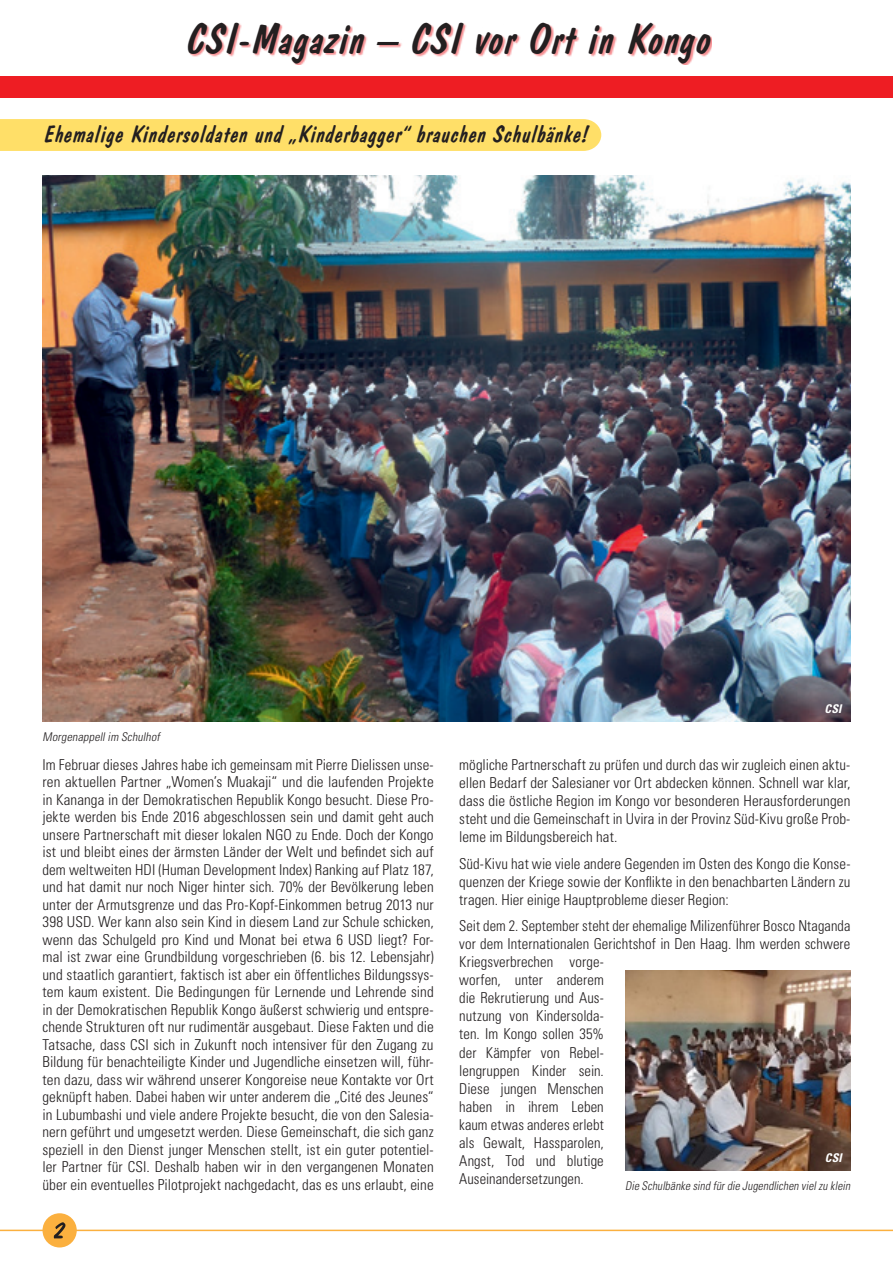
<style>
.page{position:relative;width:893px;height:1263px;background:#fff}
.page>*{position:absolute;margin:0;border:0;box-sizing:border-box;transform-origin:0 0}
.t1{font:italic 42.75px "Dom Casual";letter-spacing:-.005em;color:#231f20}
.Supra_Title{font:italic 24px "Dom Casual";letter-spacing:-.005em;color:#231f20}
.Text{font:300 condensed 15px/17.5px "Univers";letter-spacing:.005em;color:#231f20;text-align:justify}
.Text-2{font:300 condensed 15px/18px "Univers";letter-spacing:.005em;color:#231f20;scale:.96 1}
.Foto_text{font:italic 300 condensed 12px "Univers";color:#231f20;scale:.95 1}
.Foto_text-2{font:italic 300 condensed 12px "Univers";color:#231f20}
.Foto{font:italic 700 condensed 12px "Univers";letter-spacing:.015em;color:#fff}
</style>
<div class="page">
<hr style="left:0;top:1229px;width:893px;height:2px;background:#fbb03f">
<div style="left:43px;top:1213px;width:34px;height:34px;background:#fbb03f;border-radius:50%"></div>
<div style="left:0;top:119px;width:601px;height:32px;background:#ffdf68"></div>
<div style="left:0;top:77px;width:893px;height:21px;background:#ee1d23"></div>
<div style="left:189px;top:24px;width:523px;height:41px;background:#ee1d23;opacity:.5"></div>
<svg style="left:54px;top:1222px;width:11px;height:16px"></svg>
<img style="left:43px;top:176px;width:807px;height:546px">
<img style="left:625px;top:971px;width:225px;height:199px">
<p class="t1" style="left:184px;top:13px;width:527px">CSI‑Magazin – CSI vor Ort in Kongo</p>
<p class="Supra_Title" style="left:43px;top:120px;width:546px">Ehemalige Kindersoldaten und „Kinderbagger“ brauchen Schulbänke!</p>
<p class="Foto_text-2" style="left:43px;top:730px;width:121px">Morgenappellim Schulhof</p>
<p class="Foto" style="left:825px;top:701px;width:19px">CSI</p>
<p class="Text" style="left:43px;top:755px;width:393px">Im Februar dieses Jahres habe ich gemeinsam mit Pierre Dielissen unse&shy;ren aktuellen Partner „Women’s Muakaji“ und die laufenden Projekte in Kananga in der Demokratischen Republik Kongo besucht. Diese Pro&shy;jekte werden bis Ende 2016 abgeschlossen sein und damit geht auch unsere Partnerschaft mit dieser lokalen NGO zu Ende. Doch der Kongo ist und bleibt eines der ärmsten Länder der Welt und befindet sich auf dem weltweiten HDI (Human Development Index) Ranking auf Platz 187, und hat damit nur noch Niger hinter sich. 70% der Bevölkerung leben unter der Armutsgrenze und das Pro-Kopf-Einkommen betrug 2013 nur 398 USD. Wer kann also sein Kind in diesem Land zur Schule schicken, wenn das Schulgeld pro Kind und Monat bei etwa 6 USD liegt? For&shy;mal ist zwar eine Grundbildung vorgeschrieben (6. bis 12. Lebensjahr) und staatlich garantiert, faktisch ist aber ein öffentliches Bildungssys&shy;tem kaum existent. Die Bedingungen für Lernende und Lehrende sind in der Demokratischen Republik Kongo äußerst schwierig und entspre&shy;chende Strukturen oft nur rudimentär ausgebaut. Diese Fakten und die Tatsache, dass CSI sich in Zukunft noch intensiver für den Zugang zu Bildung für benachteiligte Kinder und Jugendliche einsetzen will, führ&shy;ten dazu, dass wir während unserer Kongoreise neue Kontakte vor Ort geknüpft haben. Dabei haben wir unter anderem die „Cité des Jeunes“ in Lubumbashi und viele andere Projekte besucht, die von den Salesia&shy;nern geführt und umgesetzt werden. Diese Gemeinschaft, die sich ganz speziell in den Dienst junger Menschen stellt, ist ein guter potentiel&shy;ler Partner für CSI. Deshalb haben wir in den vergangenen Monaten über ein eventuelles Pilotprojekt nachgedacht, das es uns erlaubt, eine</p>
<p class="Text" style="left:459px;top:755px;width:393px;line-height:18px">mögliche Partnerschaft zu prüfen und durch das wir zugleich einen aktu&shy;ellen Bedarf der Salesianer vor Ort abdecken können. Schnell war klar, dass die östliche Region im Kongo vor besonderen Herausforderungen steht und die Gemeinschaft in Uvira in der Provinz Süd-Kivu große Prob&shy;leme im Bildungsbereich hat.</p>
<p class="Text" style="left:459px;top:854px;width:393px;line-height:18px">Süd-Kivu hat wie viele andere Gegenden im Osten des Kongo die Konse&shy;quenzen der Kriege sowie der Konflikte in den benachbarten Ländern zu tragen. Hier einige Hauptprobleme dieser Region:</p>
<p class="Text-2" style="left:459px;top:917px;width:409px">Seit dem 2. September steht der ehemalige Milizenführer Bosco Ntaganda vor dem Internationalen Gerichtshof in Den Haag. Ihm werden schwere<br>Kriegsverbrechen vorge-<br>worfen, unter anderem<br>die Rekrutierung und Aus-<br>nutzung von Kindersolda-<br>ten. Im Kongo sollen 35%<br>der Kämpfer von Rebel-<br>lengruppen Kinder sein.<br>Diese jungen Menschen<br>haben in ihrem Leben<br>kaum etwas anderes erlebt<br>als Gewalt, Hassparolen,<br>Angst, Tod und blutige<br>Auseinandersetzungen.</p>
<p class="Foto" style="left:825px;top:1150px;width:19px">CSI</p>
<p class="Foto_text" style="left:625px;top:1178px;width:241px">Die Schulbänke sind fürdie Jugendlichen vielzu klein</p>
</div>
